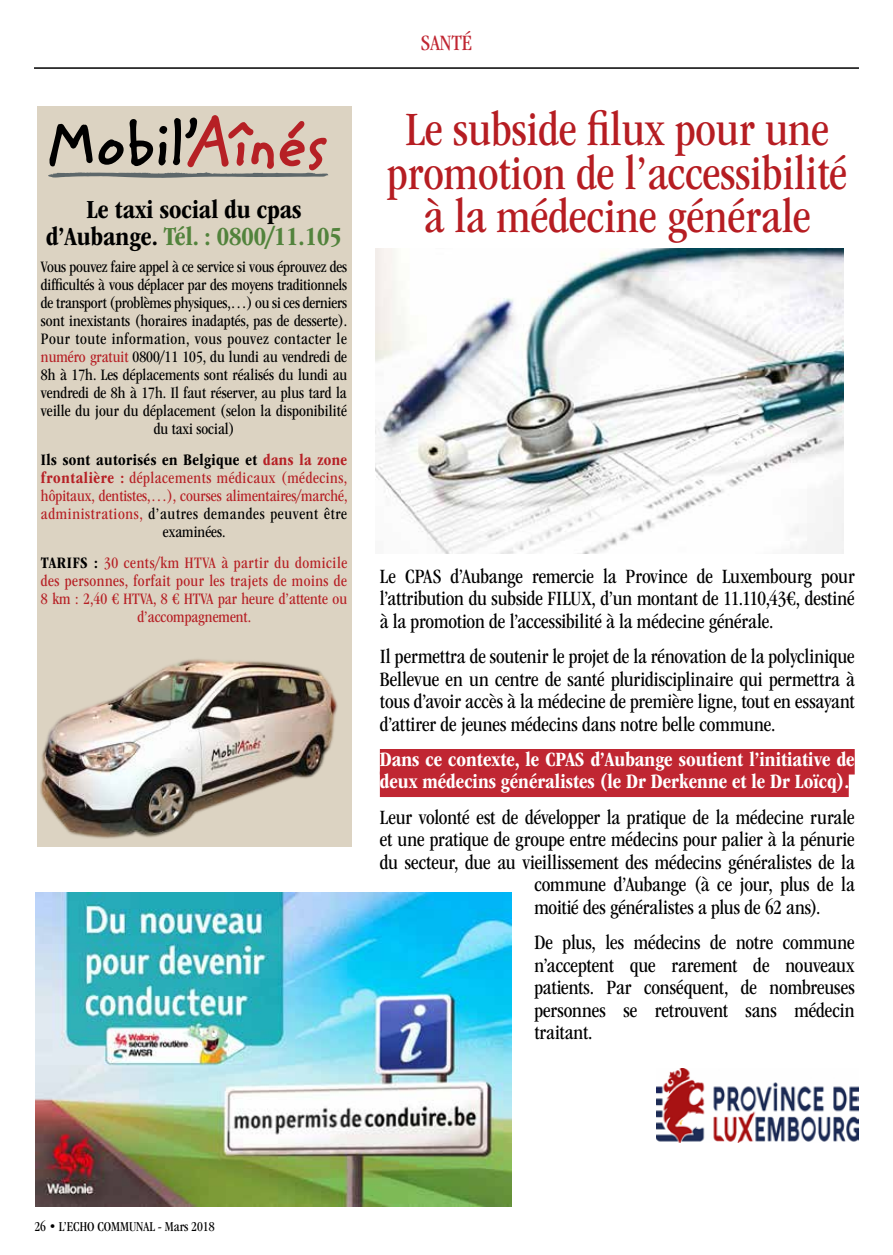
<style>
.page{position:relative;width:893px;height:1255px;background:#fff}
.page>*{position:absolute;margin:0;border:0;box-sizing:border-box;transform-origin:0 0}
.t1{font:condensed 49.5px/43.5px "ITC Garamond Std";color:#b61d22;text-align:center}
.t2{font:700 condensed 27px/27px "ITC Garamond Std";color:#000;text-align:center}
.t3{font:condensed 22.65px "ITC Garamond Std";color:#c02632}
.t4{font:condensed 21px/22.5px "ITC Garamond Std";color:#000;text-align:justify}
.t5{font:700 condensed 21px/22.5px "ITC Garamond Std";color:#fff}
.t6{font:condensed 16.5px/18px "ITC Garamond Std";color:#000;text-align:center}
.t7{font:condensed 16.5px/18px "ITC Garamond Std";letter-spacing:.025em;color:#b62025;text-align:center}
.t8{font:condensed 14.1px "ITC Garamond Std";color:#000}
.s1{color:#52833c}
.s2{color:#b62025}
.s3{font-weight:700;color:#000}
.s4{font-weight:700}
.s5{color:#000}
</style>
<div class="page">
<hr style="left:34px;top:67px;width:825px;height:2px;background:#000">
<div style="left:380px;top:749px;width:475px;height:25px;background:#c02632"></div>
<div style="left:380px;top:771px;width:469px;height:26px;background:#c02632"></div>
<img style="left:657px;top:1068px;width:202px;height:74px">
<img style="left:376px;top:248px;width:468px;height:305px">
<div style="left:37px;top:106px;width:314px;height:740px;background:#dcd3c2"></div>
<svg style="left:48px;top:115px;width:280px;height:63px"></svg>
<img style="left:37px;top:659px;width:306px;height:188px">
<img style="left:36px;top:892px;width:475px;height:314px">
<p class="t2" style="left:46px;top:196px;width:297px">Le taxi social du cpas d’Aubange. <span class="s1">Tél. : 0800/11.105</span></p>
<p class="t6" style="left:41px;top:258px;width:308px">Vous pouvez faire appel à ce service si vous éprouvez des difficultés à vous déplacer par des moyens traditionnels de transport (problèmes physiques,…) ou si ces derniers sont inexistants (horaires inadaptés, pas de desserte).<br>Pour toute information, vous pouvez contacter le <span class="s2">numéro gratuit</span> 0800/11 105, du lundi au vendredi de 8h à 17h. Les déplacements sont réalisés du lundi au vendredi de 8h à 17h. Il faut réserver, au plus tard la veille du jour du déplacement (selon la disponibilité du taxi social)</p>
<p class="t7" style="left:41px;top:451px;width:308px"><span class="s3">Ils sont autorisés en Belgique et</span> <span class="s4">dans la zone frontalière :</span> déplacements médicaux (médecins, hôpitaux, dentistes,…), courses alimentaires/marché, administrations, <span class="s5">d’autres demandes peuvent être examinées.</span></p>
<p class="t7" style="left:41px;top:553px;width:308px"><span class="s3">TARIFS :</span> 30 cents/km HTVA à partir du domicile des personnes, forfait pour les trajets de moins de 8 km : 2,40 € HTVA, 8 € HTVA par heure d’attente ou d’accompagnement.</p>
<p class="t3" style="left:421px;top:30px;width:53px">SANTÉ</p>
<h1 class="t1" style="left:387px;top:108px;width:462px">Le subside filux pour une promotion de l’accessibilité à la médecine générale</h1>
<p class="t4" style="left:380px;top:565px;width:476px">Le CPAS d’Aubange remercie la Province de Luxembourg pour l’attribution du subside FILUX, d’un montant de 11.110,43€, destiné à la promotion de l’accessibilité à la médecine générale.</p>
<p class="t4" style="left:380px;top:645px;width:476px">Il permettra de soutenir le projet de la rénovation de la polyclinique Bellevue en un centre de santé pluridisciplinaire qui permettra à tous d’avoir accès à la médecine de première ligne, tout en essayant d’attirer de jeunes médecins dans notre belle commune.</p>
<p class="t5" style="left:380px;top:748px;width:476px">Dans ce contexte, le CPAS d’Aubange soutient l’initiative de deux médecins généralistes (le Dr Derkenne et le Dr Loïcq).</p>
<p class="t4" style="left:380px;top:806px;width:476px">Leur volonté est de développer la pratique de la médecine rurale</p>
<p class="t4" style="left:380px;top:828px;width:476px">et une pratique de groupe entre médecins pour palier à la pénurie</p>
<p class="t4" style="left:380px;top:851px;width:476px">du secteur, due au vieillissement des médecins généralistes de la</p>
<p class="t4" style="left:534px;top:873px;width:322px">commune d’Aubange (à ce jour, plus de la</p>
<p class="t4" style="left:534px;top:896px;width:287px">moitié des généralistes a plus de 62 ans).</p>
<p class="t4" style="left:534px;top:931px;width:322px">De plus, les médecins de notre commune n’acceptent que rarement de nouveaux patients. Par conséquent, de nombreuses personnes se retrouvent sans médecin traitant.</p>
<p class="t8" style="left:34px;top:1218px;width:182px">26 • L’ECHO COMMUNAL - Mars 2018</p>
</div>
